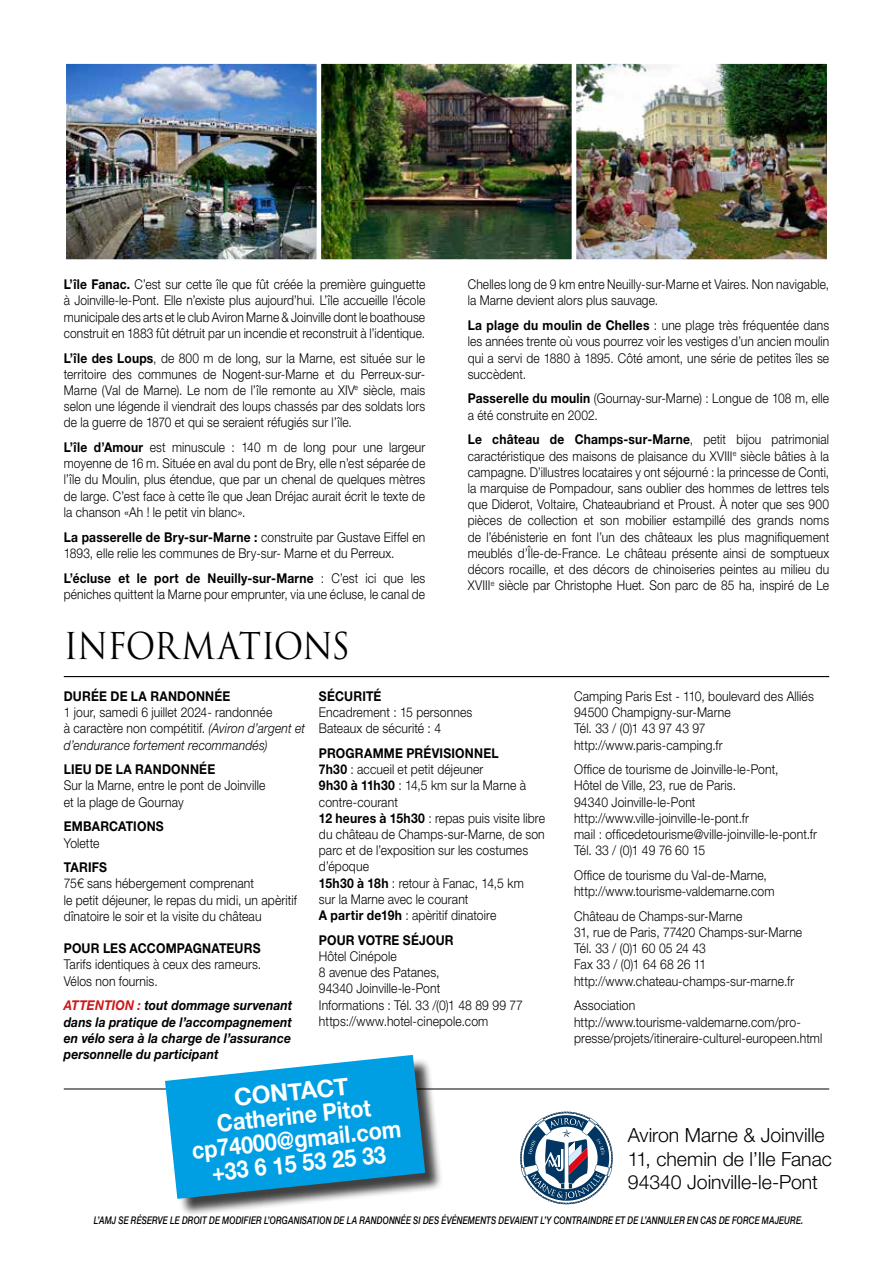
<style>
.page{position:relative;width:893px;height:1263px;background:#fff}
.page>*{position:absolute;margin:0;border:0;box-sizing:border-box;transform-origin:0 0}
.t1{font:36px "Trajan Pro";letter-spacing:-.025em;color:#000;scale:.9 1}
.t2{font:700 24px/24px "Helvetica Neue LT Std";color:#fff;text-align:center;scale:.9 1}
.t3{font:700 24px "Helvetica Neue";color:#fff}
.t4{font:300 19.5px/23.4px "Helvetica Neue LT Std";letter-spacing:-.005em;color:#000}
.t5{font:300 13.5px/16.2px "Helvetica Neue LT Std";letter-spacing:.01em;color:#000;text-align:justify;scale:.89 1}
.t6{font:300 13.5px/16.2px "Helvetica Neue LT Std";letter-spacing:.01em;color:#000;scale:.9 1}
.t7{font:italic 700 13.5px/16.2px "Helvetica Neue LT Std";letter-spacing:.01em;color:#000;text-align:justify;scale:.9 1}
.t8{font:700 13.5px "Helvetica Neue LT Std";letter-spacing:.015em;color:#000;scale:.9 1}
.t9{font:italic 500 10.5px "Helvetica Neue";letter-spacing:.015em;color:#000;scale:.76 1}
.s1{font-weight:700}
.s2{font-style:italic}
.s3{color:#cd1719}
</style>
<div class="page">
<img style="left:67px;top:64px;width:759px;height:195px">
<div style="left:62px;top:59px;width:259px;height:205px;border:4px solid #fff"></div>
<div style="left:317px;top:59px;width:259px;height:205px;border:4px solid #fff"></div>
<div style="left:572px;top:59px;width:259px;height:205px;border:4px solid #fff"></div>
<hr style="left:64px;top:676px;width:765px;height:1px;background:#000">
<hr style="left:64px;top:1088px;width:765px;height:1px;background:#000">
<div style="left:168px;top:1058px;width:275px;height:159px;background:#000;opacity:.75"></div>
<svg style="left:165px;top:1055px;width:260px;height:144px;background:#27a5db"></svg>
<svg style="left:520px;top:1111px;width:93px;height:93px"></svg>
<p class="t5" style="left:64px;top:276px;width:408px"><span class="s1">L’île Fanac.</span> C’est sur cette île que fût créée la première guinguette à Joinville-le-Pont. Elle n’existe plus aujourd’hui. L’île accueille l’école municipale des arts et le club Aviron Marne &amp; Joinville dont le boathouse construit en 1883 fût détruit par un incendie et reconstruit à l’identique.</p>
<p class="t5" style="left:64px;top:349px;width:408px"><span class="s1">L’île des Loups</span>, de 800 m de long, sur la Marne, est située sur le territoire des communes de Nogent-sur-Marne et du Perreux-sur-Marne (Val de Marne). Le nom de l’île remonte au XIV<sup>e</sup> siècle, mais selon une légende il viendrait des loups chassés par des soldats lors de la guerre de 1870 et qui se seraient réfugiés sur l’île.</p>
<p class="t5" style="left:64px;top:439px;width:408px"><span class="s1">L’île d’Amour</span> est minuscule : 140 m de long pour une largeur moyenne de 16 m. Située en aval du pont de Bry, elle n’est séparée de l’île du Moulin, plus étendue, que par un chenal de quelques mètres de large. C’est face à cette île que Jean Dréjac aurait écrit le texte de la chanson «Ah ! le petit vin blanc».</p>
<p class="t5" style="left:64px;top:528px;width:408px"><span class="s1">La passerelle de Bry-sur-Marne :</span> construite par Gustave Eiffel en<br>1893, elle relie les communes de Bry-sur- Marne et du Perreux.</p>
<p class="t5" style="left:64px;top:569px;width:408px"><span class="s1">L’écluse et le port de Neuilly-sur-Marne</span> : C’est ici que les péniches quittent la Marne pour emprunter, via une écluse, le canal de</p>
<h1 class="t1" style="left:64px;top:622px;width:320px">INFORMATIONS</h1>
<p class="t5" style="left:468px;top:276px;width:408px">Chelles long de 9 km entre Neuilly-sur-Marne et Vaires. Non navigable, la Marne devient alors plus sauvage.</p>
<p class="t5" style="left:468px;top:317px;width:408px"><span class="s1">La plage du moulin de Chelles</span> : une plage très fréquentée dans les années trente où vous pourrez voir les vestiges d’un ancien moulin qui a servi de 1880 à 1895. Côté amont, une série de petites îles se succèdent.</p>
<p class="t5" style="left:468px;top:390px;width:408px"><span class="s1">Passerelle du moulin</span> (Gournay-sur-Marne) : Longue de 108 m, elle a été construite en 2002.</p>
<p class="t5" style="left:468px;top:431px;width:408px"><span class="s1">Le château de Champs-sur-Marne</span>, petit bijou patrimonial caractéristique des maisons de plaisance du XVIII<sup>e</sup> siècle bâties à la campagne. D’illustres locataires y ont séjourné : la princesse de Conti, la marquise de Pompadour, sans oublier des hommes de lettres tels que Diderot, Voltaire, Chateaubriand et Proust. À noter que ses 900 pièces de collection et son mobilier estampillé des grands noms de l’ébénisterie en font l’un des châteaux les plus magnifiquement meublés d’Île-de-France. Le château présente ainsi de somptueux décors rocaille, et des décors de chinoiseries peintes au milieu du XVIII<sup>e</sup> siècle par Christophe Huet. Son parc de 85 ha, inspiré de Le</p>
<p class="t8" style="left:64px;top:688px;width:187px">DURÉE DE LA RANDONNÉE</p>
<p class="t6" style="left:64px;top:704px;width:270px">1 jour, samedi 6 juillet 2024- randonnée<br>à caractère non compétitif. <span class="s2">(Aviron d’argent et d’endurance fortement recommandés)</span></p>
<p class="t8" style="left:64px;top:761px;width:170px">LIEU DE LA RANDONNÉE</p>
<p class="t6" style="left:64px;top:777px;width:226px">Sur la Marne, entre le pont de Joinville et la plage de Gournay</p>
<p class="t8" style="left:64px;top:818px;width:113px">EMBARCATIONS</p>
<p class="t6" style="left:64px;top:834px;width:41px">Yolette</p>
<p class="t8" style="left:64px;top:859px;width:50px">TARIFS</p>
<p class="t6" style="left:64px;top:875px;width:261px">75€ sans hébergement comprenant<br>le petit déjeuner, le repas du midi, un apèritif dînatoire le soir et la visite du château</p>
<p class="t8" style="left:64px;top:940px;width:220px">POUR LES ACCOMPAGNATEURS</p>
<p class="t6" style="left:64px;top:956px;width:221px">Tarifs identiques à ceux des rameurs.<br>Vélos non fournis.</p>
<p class="t7" style="left:64px;top:997px;width:255px"><span class="s3">ATTENTION :</span> tout dommage survenant dans la pratique de l’accompagnement en vélo sera à la charge de l’assurance personnelle du participant</p>
<p class="t8" style="left:319px;top:688px;width:71px">SÉCURITÉ</p>
<p class="t6" style="left:319px;top:704px;width:172px">Encadrement : 15 personnes<br>Bateaux de sécurité : 4</p>
<p class="t6" style="left:319px;top:745px;width:253px"><span class="s1">PROGRAMME PRÉVISIONNEL<br>7h30</span> : accueil et petit déjeuner<br><span class="s1">9h30 à 11h30</span> : 14,5 km sur la Marne à contre-courant<br><span class="s1">12 heures à 15h30</span> : repas puis visite libre du château de Champs-sur-Marne, de son parc et de l’exposition sur les costumes d’époque<br><span class="s1">15h30 à 18h</span> : retour à Fanac, 14,5 km<br>sur la Marne avec le courant<br><span class="s1">A partir de19h</span> : apèritif dinatoire</p>
<p class="t8" style="left:319px;top:931px;width:151px">POUR VOTRE SÉJOUR</p>
<p class="t6" style="left:319px;top:948px;width:228px">Hôtel Cinépole<br>8 avenue des Patanes,<br>94340 Joinville-le-Pont<br>Informations : Tél. 33 /(0)1 48 89 99 77 https://www.hotel-cinepole.com</p>
<p class="t6" style="left:574px;top:688px;width:268px">Camping Paris Est - 110, boulevard des Alliés<br>94500 Champigny-sur-Marne<br>Tél. 33 / (0)1 43 97 43 97 http://www.paris-camping.fr</p>
<p class="t6" style="left:574px;top:761px;width:271px">Office de tourisme de Joinville-le-Pont,<br>Hôtel de Ville, 23, rue de Paris.<br>94340 Joinville-le-Pont http://www.ville-joinville-le-pont.fr<br>mail : officedetourisme@ville-joinville-le-pont.fr Tél. 33 / (0)1 49 76 60 15</p>
<p class="t6" style="left:574px;top:867px;width:224px">Office de tourisme du Val-de-Marne, http://www.tourisme-valdemarne.com</p>
<p class="t6" style="left:574px;top:908px;width:255px">Château de Champs-sur-Marne<br>31, rue de Paris, 77420 Champs-sur-Marne<br>Tél. 33 / (0)1 60 05 24 43<br>Fax 33 / (0)1 64 68 26 11 http://www.chateau-champs-sur-marne.fr</p>
<p class="t6" style="left:574px;top:997px;width:277px">Association http://www.tourisme-valdemarne.com/pro&shy;presse/projets/itineraire-culturel-europeen.html</p>
<h2 class="t3" style="left:232px;top:1079px;width:117px;rotate:-6deg">CONTACT</h2>
<h2 class="t2" style="left:188px;top:1114px;width:235px;rotate:-6deg">Catherine Pitot cp74000@gmail.com +33 6 15 53 25 33</h2>
<h3 class="t4" style="left:628px;top:1123px;width:205px">Aviron Marne &amp; Joinville<br>11, chemin de l’Ile Fanac<br>94340 Joinville-le-Pont</h3>
<p class="t9" style="left:94px;top:1211px;width:935px">L’AMJ SE RÉSERVE LE DROIT DE MODIFIER L’ORGANISATION DE LA RANDONNÉE SI DES ÉVÉNEMENTS DEVAIENT L’Y CONTRAINDRE ET DE L’ANNULER EN CAS DE FORCE MAJEURE.</p>
</div>
